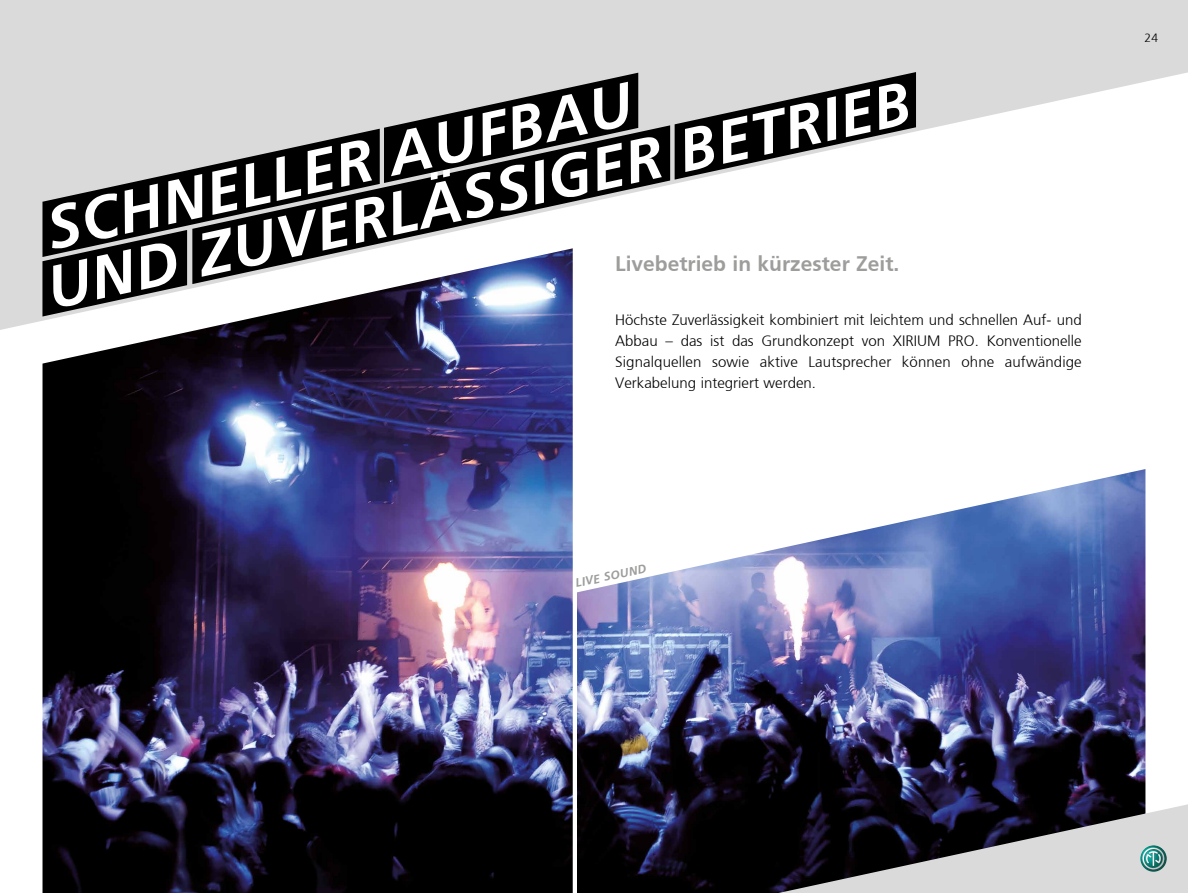
<style>
.page{position:relative;width:1188px;height:893px;background:#fff}
.page>*{position:absolute;margin:0;border:0;box-sizing:border-box;transform-origin:0 0}
.t1{font:italic 700 60.3px "Frutiger";color:#fff}
.t2{font:700 21px "Frutiger";color:#9d9d9c}
.t3{font:300 15px/21px "Frutiger";color:#000;text-align:justify}
.t4{font:italic 700 12px "Frutiger";color:#9d9d9c}
.t5{font:300 12px "Frutiger";color:#000}
</style>
<div class="page">
<img style="left:577px;top:469px;width:568px;height:424px">
<img style="left:43px;top:330px;width:530px;height:563px">
<svg style="left:779px;top:804px;width:409px;height:89px;background:#707075"></svg>
<svg style="left:0;top:0;width:1188px;height:330px;fill:#dadada"></svg>
<img style="left:1140px;top:845px;width:27px;height:27px;border-radius:13px">
<svg style="left:42px;top:257px;width:145px;height:60px"></svg>
<svg style="left:192px;top:125px;width:478px;height:159px"></svg>
<svg style="left:675px;top:72px;width:241px;height:108px"></svg>
<svg style="left:42px;top:129px;width:338px;height:128px;background:#484848"></svg>
<svg style="left:384px;top:73px;width:254px;height:110px;background:#3e3e3e"></svg>
<h1 class="t1" style="left:40px;top:252px;width:884px;rotate:-12deg">UND ZUVERLÄSSIGER BETRIEB</h1>
<h1 class="t1" style="left:40px;top:194px;width:598px;rotate:-12deg">SCHNELLER AUFBAU</h1>
<h2 class="t2" style="left:615px;top:251px;width:286px">Livebetrieb in kürzester Zeit.</h2>
<p class="t3" style="left:615px;top:309px;width:468px">Höchste Zuverlässigkeit kombiniert mit leichtem und schnellen Auf- und Abbau – das ist das Grundkonzept von XIRIUM PRO. Konventionelle Signalquellen sowie aktive Lautsprecher können ohne aufwändige Verkabelung integriert werden.</p>
<p class="t5" style="left:1144px;top:31px;width:15px">24</p>
<p class="t4" style="left:574px;top:576px;width:73px;rotate:-12deg">LIVE SOUND</p>
</div>
